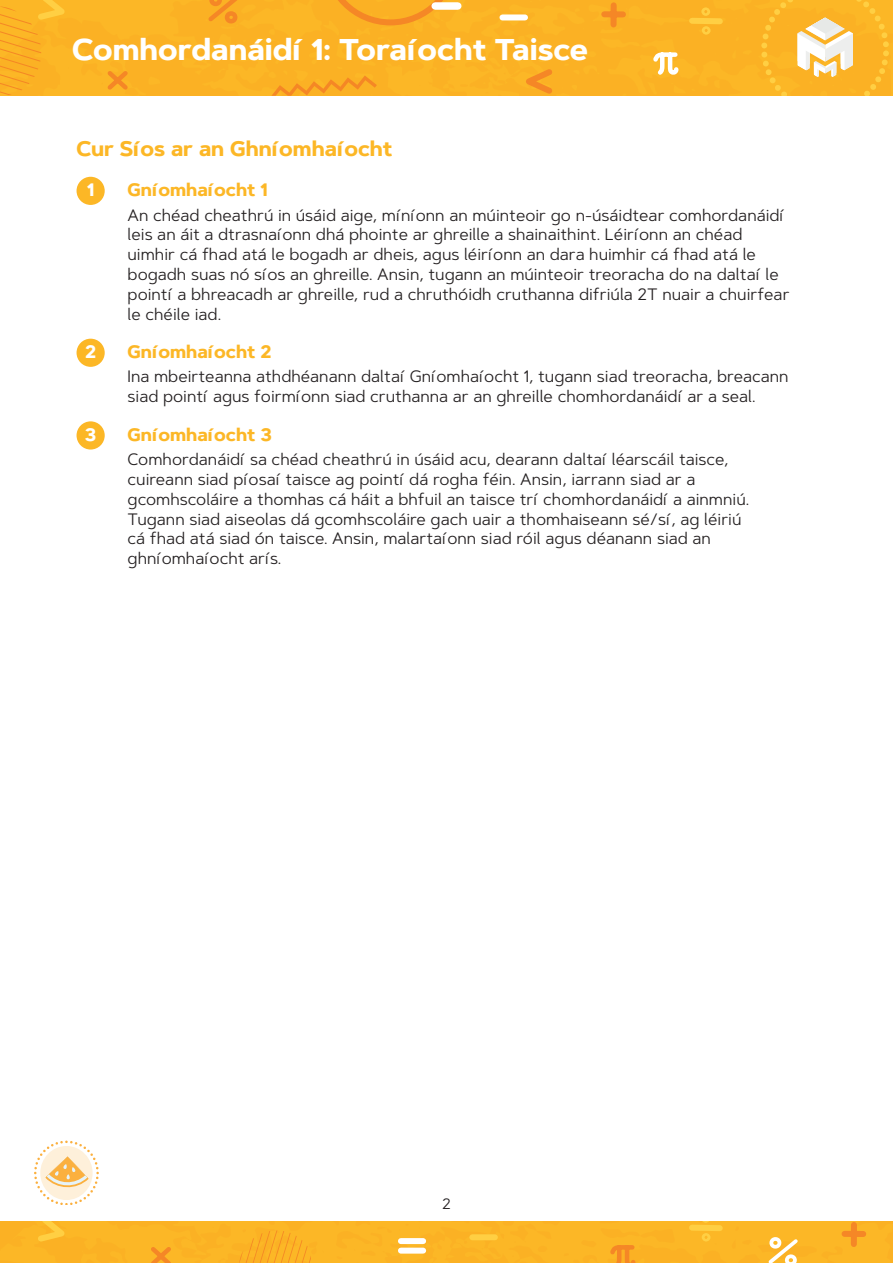
<style>
.page{position:relative;width:893px;height:1263px;background:#fff}
.page>*{position:absolute;margin:0;border:0;box-sizing:border-box;transform-origin:0 0}
.t1{font:700 30px "Artegra Sans";color:#fff}
.H2_Shape_and_Space-O{font:700 21px "Artegra Sans";color:#fcb726}
.H3_ShapeandSpace-ORA{font:700 18px "Artegra Sans";color:#fcb726}
.t2{font:700 18px "Artegra Sans";color:#fff}
.Body{font:16.5px/19.8px "Artegra Sans";color:#231f20}
.t3{font:15px "Artegra Sans";color:#231f20}
</style>
<div class="page">
<div style="left:0;top:0;width:893px;height:96px;background:#fbb124"></div>
<svg style="left:271px;top:75px;width:106px;height:21px;background:#f9a824"></svg>
<svg style="left:103px;top:67px;width:29px;height:27px"></svg>
<svg style="left:0;top:0;width:75px;height:94px;background:#fbb326"></svg>
<svg style="left:514px;top:64px;width:43px;height:32px"></svg>
<div style="left:502px;top:14px;width:23px;height:6px;background:#fff"></div>
<svg style="left:686px;top:5px;width:40px;height:33px"></svg>
<div style="left:604px;top:11px;width:19px;height:6px;background:#f58726"></div>
<div style="left:610px;top:5px;width:7px;height:20px;background:#f58726"></div>
<svg style="left:651px;top:50px;width:30px;height:29px"></svg>
<svg style="left:323px;top:0;width:135px;height:25px;background:#f9a925"></svg>
<svg style="left:204px;top:0;width:38px;height:27px"></svg>
<svg style="left:761px;top:0;width:128px;height:96px;background:#fabf49"></svg>
<div style="left:435px;top:2px;width:23px;height:8px;background:#fff"></div>
<div style="left:0;top:1221px;width:893px;height:42px;background:#fcb726"></div>
<svg style="left:34px;top:1140px;width:64px;height:64px"></svg>
<div style="left:77px;top:177px;width:28px;height:28px;background:#fcb726;border-radius:50%"></div>
<div style="left:77px;top:339px;width:28px;height:28px;background:#fcb726;border-radius:50%"></div>
<div style="left:77px;top:421px;width:28px;height:28px;background:#fcb726;border-radius:50%"></div>
<h1 class="t1" style="left:72px;top:28px;width:517px">Comhordanáidí 1: Toraíocht Taisce</h1>
<p class="H2_Shape_and_Space-O" style="left:77px;top:133px;width:318px">Cur Síos ar an Ghníomhaíocht</p>
<h3 class="t2" style="left:87px;top:177px;width:9px">1</h3>
<p class="H3_ShapeandSpace-ORA" style="left:128px;top:177px;width:142px">Gníomhaíocht 1</p>
<p class="Body" style="left:128px;top:204px;width:663px">An chéad cheathrú in úsáid aige, míníonn an múinteoir go n-úsáidtear comhordanáidí leis an áit a dtrasnaíonn dhá phointe ar ghreille a shainaithint. Léiríonn an chéad uimhir cá fhad atá le bogadh ar dheis, agus léiríonn an dara huimhir cá fhad atá le bogadh suas nó síos an ghreille. Ansin, tugann an múinteoir treoracha do na daltaí le pointí a bhreacadh ar ghreille, rud a chruthóidh cruthanna difriúla 2T nuair a chuirfear le chéile iad.</p>
<h3 class="t2" style="left:85px;top:339px;width:12px">2</h3>
<p class="H3_ShapeandSpace-ORA" style="left:128px;top:339px;width:145px">Gníomhaíocht 2</p>
<p class="Body" style="left:128px;top:366px;width:663px">Ina mbeirteanna athdhéanann daltaí Gníomhaíocht 1, tugann siad treoracha, breacann siad pointí agus foirmíonn siad cruthanna ar an ghreille chomhordanáidí ar a seal.</p>
<h3 class="t2" style="left:85px;top:421px;width:13px">3</h3>
<p class="H3_ShapeandSpace-ORA" style="left:128px;top:421px;width:146px">Gníomhaíocht 3</p>
<p class="Body" style="left:128px;top:449px;width:623px">Comhordanáidí sa chéad cheathrú in úsáid acu, dearann daltaí léarscáil taisce, cuireann siad píosaí taisce ag pointí dá rogha féin. Ansin, iarrann siad ar a gcomhscoláire a thomhas cá háit a bhfuil an taisce trí chomhordanáidí a ainmniú.<br>Tugann siad aiseolas dá gcomhscoláire gach uair a thomhaiseann sé/sí, ag léiriú cá fhad atá siad ón taisce. Ansin, malartaíonn siad róil agus déanann siad an ghníomhaíocht arís.</p>
<p class="t3" style="left:442px;top:1193px;width:10px">2</p>
</div>
